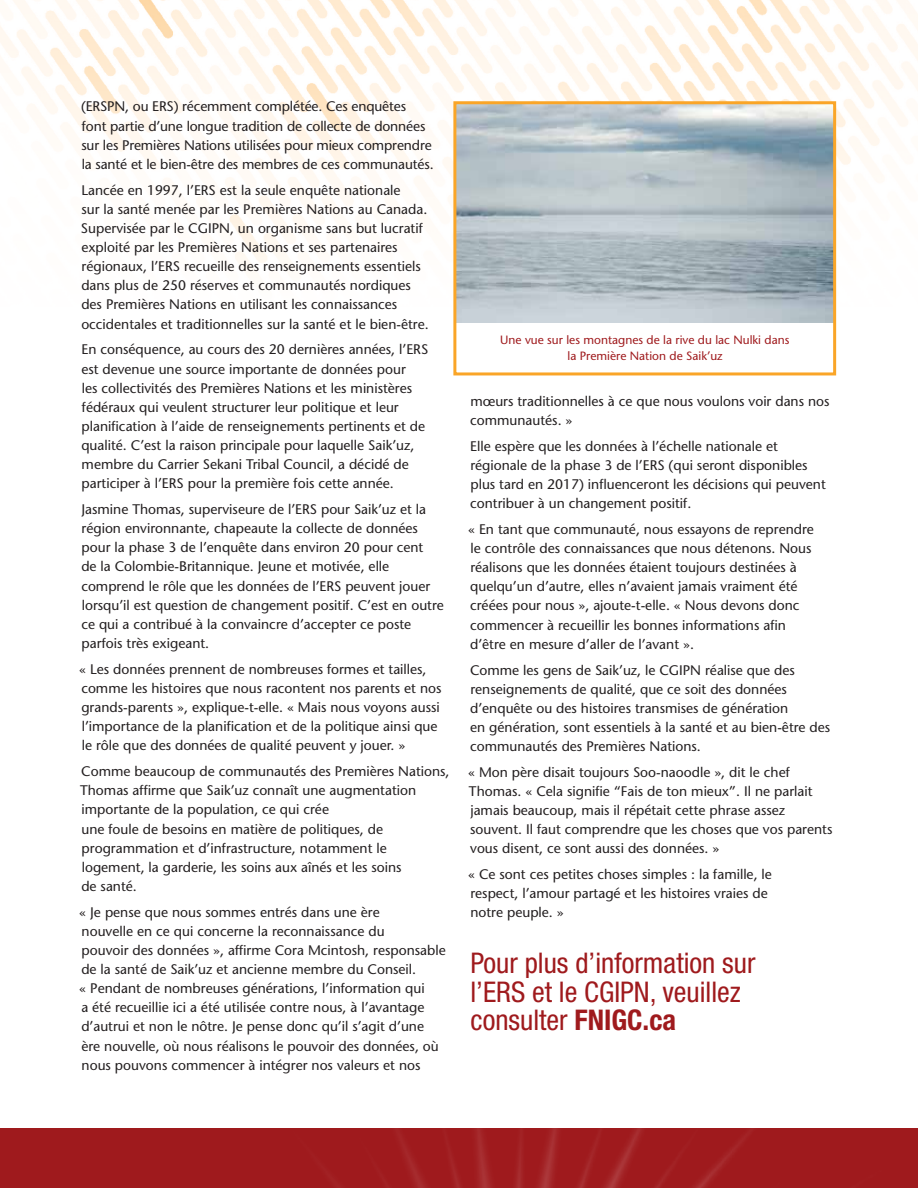
<style>
.page{position:relative;width:918px;height:1188px;background:#fff}
.page>*{position:absolute;margin:0;border:0;box-sizing:border-box;transform-origin:0 0}
.t1{font:condensed 28.5px/28.5px "Helvetica Neue LT Std";color:#9f1a1d}
.t2{font:500 13.8px/19px "Stone Sans Std";color:#231f20}
.t3{font:500 12px/16.5px "Stone Sans Std";color:#9f1a1d;text-align:center}
.s1{font-weight:700}
</style>
<div class="page">
<img style="left:0;top:0;width:918px;height:307px">
<div style="left:0;top:1128px;width:918px;height:60px;background:#9f1a1d"></div>
<img style="left:403px;top:1128px;width:338px;height:60px">
<img style="left:457px;top:105px;width:375px;height:217px">
<div style="left:453px;top:101px;width:383px;height:274px;border:3px solid #faa527"></div>
<p class="t2" style="left:81px;top:97px;width:354px">(ERSPN, ou ERS) récemment complétée. Ces enquêtes font partie d’une longue tradition de collecte de données sur les Premières Nations utilisées pour mieux comprendre la santé et le bien-être des membres de ces communautés.</p>
<p class="t2" style="left:81px;top:180px;width:349px">Lancée en 1997, l’ERS est la seule enquête nationale<br>sur la santé menée par les Premières Nations au Canada.<br>Supervisée par le CGIPN, un organisme sans but lucratif exploité par les Premières Nations et ses partenaires régionaux, l’ERS recueille des renseignements essentiels dans plus de 250 réserves et communautés nordiques des Premières Nations en utilisant les connaissances occidentales et traditionnelles sur la santé et le bien-être.</p>
<p class="t2" style="left:81px;top:340px;width:348px">En conséquence, au cours des 20 dernières années, l’ERS est devenue une source importante de données pour<br>les collectivités des Premières Nations et les ministères fédéraux qui veulent structurer leur politique et leur planification à l’aide de renseignements pertinents et de qualité. C’est la raison principale pour laquelle Saik’uz, membre du Carrier Sekani Tribal Council, a décidé de participer à l’ERS pour la première fois cette année.</p>
<p class="t2" style="left:81px;top:500px;width:364px">Jasmine Thomas, superviseure de l’ERS pour Saik’uz et la région environnante, chapeaute la collecte de données pour la phase 3 de l’enquête dans environ 20 pour cent<br>de la Colombie-Britannique. Jeune et motivée, elle comprend le rôle que les données de l’ERS peuvent jouer lorsqu’il est question de changement positif. C’est en outre ce qui a contribué à la convaincre d’accepter ce poste parfois très exigeant.</p>
<p class="t2" style="left:79px;top:660px;width:364px">« Les données prennent de nombreuses formes et tailles, comme les histoires que nous racontent nos parents et nos grands-parents », explique-t-elle. « Mais nous voyons aussi l’importance de la planification et de la politique ainsi que le rôle que des données de qualité peuvent y jouer. »</p>
<p class="t2" style="left:80px;top:762px;width:371px">Comme beaucoup de communautés des Premières Nations, Thomas affirme que Saik’uz connaît une augmentation importante de la population, ce qui crée<br>une foule de besoins en matière de politiques, de programmation et d’infrastructure, notamment le logement, la garderie, les soins aux aînés et les soins<br>de santé.</p>
<p class="t2" style="left:79px;top:902px;width:368px">« Je pense que nous sommes entrés dans une ère<br>nouvelle en ce qui concerne la reconnaissance du<br>pouvoir des données », affirme Cora Mcintosh, responsable de la santé de Saik’uz et ancienne membre du Conseil.<br>« Pendant de nombreuses générations, l’information qui<br>a été recueillie ici a été utilisée contre nous, à l’avantage d’autrui et non le nôtre. Je pense donc qu’il s’agit d’une<br>ère nouvelle, où nous réalisons le pouvoir des données, où nous pouvons commencer à intégrer nos valeurs et nos</p>
<p class="t3" style="left:500px;top:331px;width:291px">Une vue sur les montagnes de la rive du lac Nulki dans la Première Nation de Saik’uz</p>
<p class="t2" style="left:470px;top:391px;width:361px">mœurs traditionnelles à ce que nous voulons voir dans nos communautés. »</p>
<p class="t2" style="left:470px;top:436px;width:357px">Elle espère que les données à l’échelle nationale et régionale de la phase 3 de l’ERS (qui seront disponibles plus tard en 2017) influenceront les décisions qui peuvent contribuer à un changement positif.</p>
<p class="t2" style="left:468px;top:520px;width:347px">« En tant que communauté, nous essayons de reprendre le contrôle des connaissances que nous détenons. Nous réalisons que les données étaient toujours destinées à quelqu’un d’autre, elles n’avaient jamais vraiment été créées pour nous », ajoute-t-elle. « Nous devons donc commencer à recueillir les bonnes informations afin d’être en mesure d’aller de l’avant ».</p>
<p class="t2" style="left:470px;top:660px;width:362px">Comme les gens de Saik’uz, le CGIPN réalise que des renseignements de qualité, que ce soit des données d’enquête ou des histoires transmises de génération<br>en génération, sont essentiels à la santé et au bien-être des communautés des Premières Nations.</p>
<p class="t2" style="left:468px;top:763px;width:366px">« Mon père disait toujours Soo-naoodle », dit le chef Thomas. « Cela signifie “Fais de ton mieux”. Il ne parlait jamais beaucoup, mais il répétait cette phrase assez souvent. Il faut comprendre que les choses que vos parents vous disent, ce sont aussi des données. »</p>
<p class="t2" style="left:468px;top:865px;width:305px">« Ce sont ces petites choses simples : la famille, le respect, l’amour partagé et les histoires vraies de notre peuple. »</p>
<h1 class="t1" style="left:470px;top:949px;width:287px">Pour plus d’information sur l’ERS et le CGIPN, veuillez consulter <span class="s1">FNIGC.ca</span></h1>
</div>
